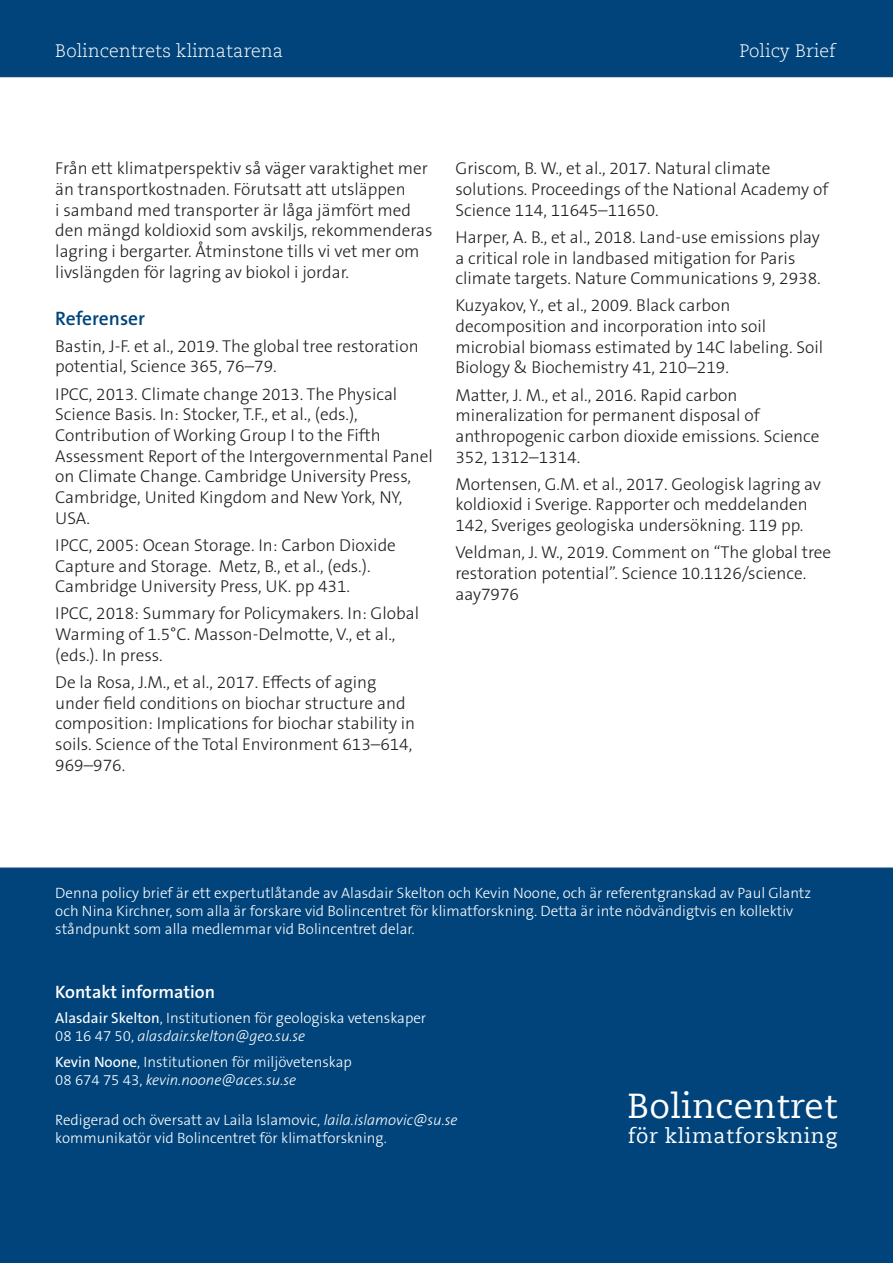
<style>
.page{position:relative;width:893px;height:1263px;background:#fff}
.page>*{position:absolute;margin:0;border:0;box-sizing:border-box;transform-origin:0 0}
.t1{font:34.65px "Caecilia Com 55 Roman";letter-spacing:.005em;color:#fff}
.t2{font:20.7px "Caecilia Com 55 Roman";letter-spacing:.03em;color:#fff}
.t3{font:600 19.5px "The Sans B W6";color:#00447b}
.t4{font:300 18px "Caecilia Com 45";letter-spacing:.005em;color:#fff}
.t5{font:600 18px "The Sans B W6";color:#fff}
.t6{font:300 17.25px/20.7px "The Sans B W3";color:#231f20}
.t7{font:300 15px/18px "The Sans B W3";color:#fff}
.t8{font:italic 300 15px "The Sans B W3";color:#fff}
.s1{font-family:"The Sans B W5 Plain";font-weight:400}
.s2{font-style:normal}
.s3{font-style:italic}
</style>
<div class="page">
<div style="left:0;top:0;width:893px;height:77px;background:#00447b"></div>
<div style="left:0;top:867px;width:893px;height:396px;background:#00447b"></div>
<p class="t4" style="left:55px;top:39px;width:229px">Bolincentrets klimatarena</p>
<p class="t4" style="left:739px;top:39px;width:98px">Policy Brief</p>
<p class="t6" style="left:55px;top:158px;width:379px">Från ett klimatperspektiv så väger varaktighet mer än transportkostnaden. Förutsatt att utsläppen<br>i samband med transporter är låga jämfört med den mängd koldioxid som avskiljs, rekommenderas lagring i bergarter. Åtminstone tills vi vet mer om livslängden för lagring av biokol i jordar.</p>
<p class="t3" style="left:55px;top:306px;width:91px">Referenser</p>
<p class="t6" style="left:55px;top:336px;width:365px">Bastin, J-F. et al., 2019. The global tree restoration potential, Science 365, 76–79.</p>
<p class="t6" style="left:55px;top:383px;width:379px">IPCC, 2013. Climate change 2013. The Physical Science Basis. In: Stocker, T.F., et al., (eds.), Contribution of Working Group I to the Fifth Assessment Report of the Intergovernmental Panel on Climate Change. Cambridge University Press, Cambridge, United Kingdom and New York, NY, USA.</p>
<p class="t6" style="left:55px;top:535px;width:342px">IPCC, 2005: Ocean Storage. In: Carbon Dioxide<br>Capture and Storage. Metz, B., et al., (eds.).<br>Cambridge University Press, UK. pp 431.</p>
<p class="t6" style="left:55px;top:603px;width:365px">IPCC, 2018: Summary for Policymakers. In: Global<br>Warming of 1.5°C. Masson-Delmotte, V., et al., (eds.). In press.</p>
<p class="t6" style="left:55px;top:672px;width:361px">De la Rosa, J.M., et al., 2017. Effects of aging under field conditions on biochar structure and composition: Implications for biochar stability in soils. Science of the Total Environment 613–614, 969–976.</p>
<p class="t6" style="left:455px;top:158px;width:374px">Griscom, B. W., et al., 2017. Natural climate solutions. Proceedings of the National Academy of<br>Science 114, 11645–11650.</p>
<p class="t6" style="left:455px;top:227px;width:367px">Harper, A. B., et al., 2018. Land-use emissions play a critical role in landbased mitigation for Paris climate targets. Nature Communications 9, 2938.</p>
<p class="t6" style="left:455px;top:295px;width:369px">Kuzyakov, Y., et al., 2009. Black carbon decomposition and incorporation into soil microbial biomass estimated by 14C labeling. Soil Biology &amp; Biochemistry 41, 210–219.</p>
<p class="t6" style="left:455px;top:384px;width:365px">Matter, J. M., et al., 2016. Rapid carbon mineralization for permanent disposal of anthropogenic carbon dioxide emissions. Science 352, 1312–1314.</p>
<p class="t6" style="left:455px;top:474px;width:367px">Mortensen, G.M. et al., 2017. Geologisk lagring av koldioxid i Sverige. Rapporter och meddelanden<br>142, Sveriges geologiska undersökning. 119 pp.</p>
<p class="t6" style="left:455px;top:542px;width:377px">Veldman, J. W., 2019. Comment on “The global tree restoration potential”. Science 10.1126/science. aay7976</p>
<p class="t7" style="left:55px;top:884px;width:757px">Denna policy brief är ett expertutlåtande av Alasdair Skelton och Kevin Noone, och är referentgranskad av Paul Glantz och Nina Kirchner, som alla är forskare vid Bolincentret för klimatforskning. Detta är inte nödvändigtvis en kollektiv ståndpunkt som alla medlemmar vid Bolincentret delar.</p>
<p class="t5" style="left:55px;top:981px;width:161px">Kontakt information</p>
<p class="t7" style="left:55px;top:1009px;width:372px"><span class="s1">Alasdair Skelton</span>, Institutionen för geologiska vetenskaper</p>
<p class="t8" style="left:55px;top:1027px;width:252px"><span class="s2">08 16 47 50,</span> alasdair.skelton@geo.su.se</p>
<p class="t7" style="left:55px;top:1053px;width:298px"><span class="s1">Kevin Noone</span>, Institutionen för miljövetenskap</p>
<p class="t8" style="left:55px;top:1071px;width:242px"><span class="s2">08 674 75 43,</span> kevin.noone@aces.su.se</p>
<p class="t7" style="left:55px;top:1110px;width:404px">Redigerad och översatt av Laila Islamovic, <span class="s3">laila.islamovic@su.se </span>kommunikatör vid Bolincentret för klimatforskning.</p>
<p class="t1" style="left:627px;top:1083px;width:212px">Bolincentret</p>
<p class="t2" style="left:628px;top:1122px;width:211px">för klimatforskning</p>
</div>
